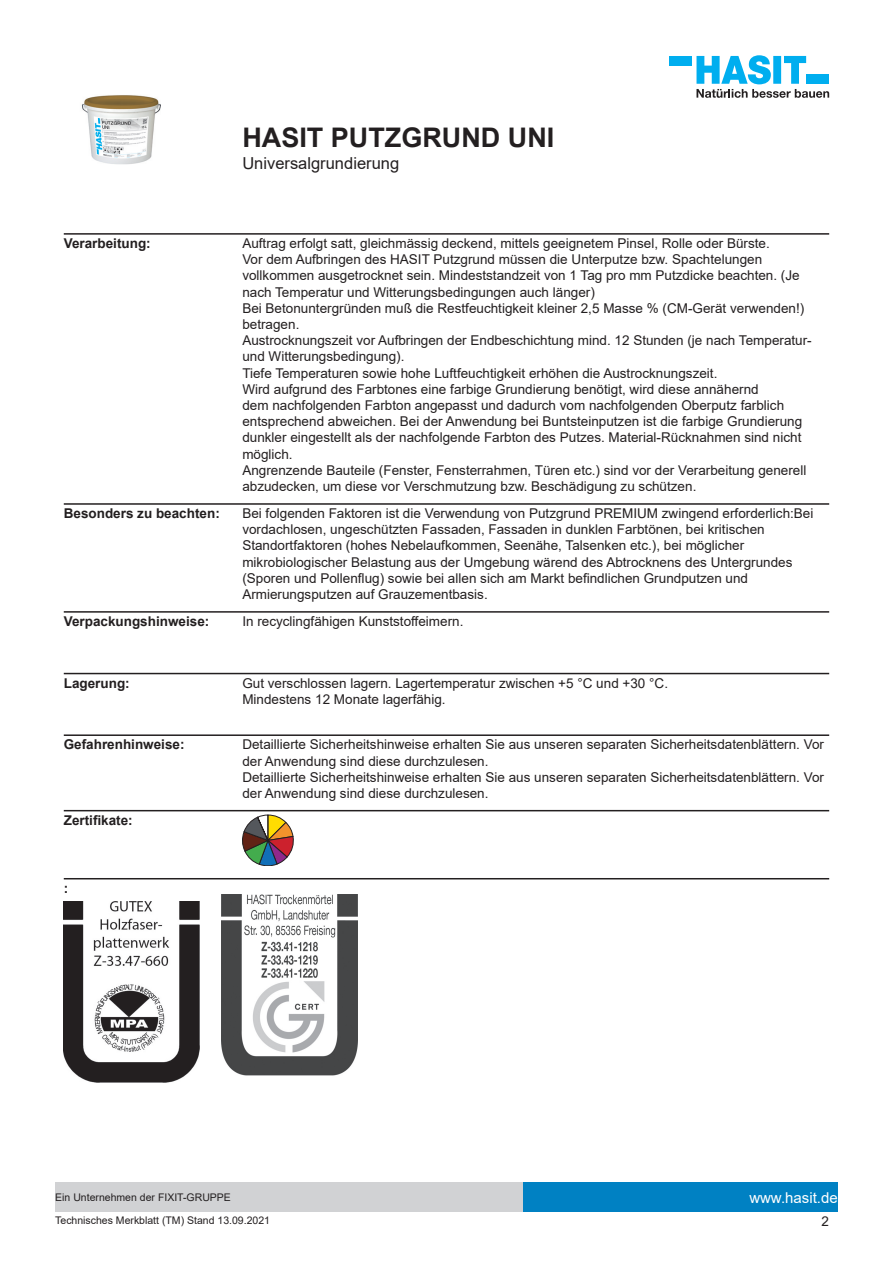
<style>
.page{position:relative;width:893px;height:1263px;background:#fff}
.page>*{position:absolute;margin:0;border:0;box-sizing:border-box;transform-origin:0 0}
.t1{font:700 27px "Arial";color:#231f20}
.t2{font:16.5px "Arial";color:#231f20}
.t3{font:15px "Arial";color:#fff}
.t4{font:13.5px/16.2px "Arial";color:#231f20}
.t5{font:700 13.5px "Arial";color:#231f20}
.t6{font:10.5px "Arial";color:#231f20}
</style>
<div class="page">
<img style="left:82px;top:95px;width:79px;height:70px">
<div style="left:669px;top:56px;width:23px;height:10px;background:#00aeef"></div>
<svg style="left:696px;top:55px;width:133px;height:43px"></svg>
<div style="left:523px;top:1182px;width:315px;height:30px;background:#0081c3"></div>
<div style="left:55px;top:1182px;width:468px;height:30px;background:#d1d2d4"></div>
<hr style="left:64px;top:233px;width:765px;height:2px;background:#231f20">
<hr style="left:64px;top:503px;width:765px;height:2px;background:#231f20">
<hr style="left:64px;top:611px;width:765px;height:2px;background:#231f20">
<hr style="left:64px;top:673px;width:765px;height:1px;background:#231f20">
<hr style="left:64px;top:734px;width:765px;height:2px;background:#231f20">
<hr style="left:64px;top:810px;width:765px;height:1px;background:#231f20">
<svg style="left:242px;top:815px;width:51px;height:51px"></svg>
<hr style="left:64px;top:878px;width:765px;height:1px;background:#231f20">
<img style="left:64px;top:902px;width:136px;height:181px">
<img style="left:221px;top:894px;width:136px;height:182px">
<h1 class="t1" style="left:242px;top:119px;width:313px">HASIT PUTZGRUND UNI</h1>
<p class="t2" style="left:242px;top:152px;width:158px">Universalgrundierung</p>
<p class="t5" style="left:64px;top:234px;width:89px">Verarbeitung:</p>
<p class="t4" style="left:242px;top:235px;width:571px">Auftrag erfolgt satt, gleichmässig deckend, mittels geeignetem Pinsel, Rolle oder Bürste.<br>Vor dem Aufbringen des HASIT Putzgrund müssen die Unterputze bzw. Spachtelungen vollkommen ausgetrocknet sein. Mindeststandzeit von 1 Tag pro mm Putzdicke beachten. (Je nach Temperatur und Witterungsbedingungen auch länger)<br>Bei Betonuntergründen muß die Restfeuchtigkeit kleiner 2,5 Masse % (CM-Gerät verwenden!) betragen.<br>Austrocknungszeit vor Aufbringen der Endbeschichtung mind. 12 Stunden (je nach Temperatur&shy;und Witterungsbedingung).<br>Tiefe Temperaturen sowie hohe Luftfeuchtigkeit erhöhen die Austrocknungszeit.<br>Wird aufgrund des Farbtones eine farbige Grundierung benötigt, wird diese annähernd<br>dem nachfolgenden Farbton angepasst und dadurch vom nachfolgenden Oberputz farblich entsprechend abweichen. Bei der Anwendung bei Buntsteinputzen ist die farbige Grundierung dunkler eingestellt als der nachfolgende Farbton des Putzes. Material-Rücknahmen sind nicht möglich.<br>Angrenzende Bauteile (Fenster, Fensterrahmen, Türen etc.) sind vor der Verarbeitung generell abzudecken, um diese vor Verschmutzung bzw. Beschädigung zu schützen.</p>
<p class="t5" style="left:64px;top:504px;width:158px">Besonders zu beachten:</p>
<p class="t4" style="left:242px;top:505px;width:573px">Bei folgenden Faktoren ist die Verwendung von Putzgrund PREMIUM zwingend erforderlich:Bei vordachlosen, ungeschützten Fassaden, Fassaden in dunklen Farbtönen, bei kritischen Standortfaktoren (hohes Nebelaufkommen, Seenähe, Talsenken etc.), bei möglicher mikrobiologischer Belastung aus der Umgebung wärend des Abtrocknens des Untergrundes (Sporen und Pollenflug) sowie bei allen sich am Markt befindlichen Grundputzen und Armierungsputzen auf Grauzementbasis.</p>
<p class="t5" style="left:64px;top:612px;width:147px">Verpackungshinweise:</p>
<p class="t4" style="left:242px;top:613px;width:223px">In recyclingfähigen Kunststoffeimern.</p>
<p class="t5" style="left:64px;top:673px;width:68px">Lagerung:</p>
<p class="t4" style="left:242px;top:675px;width:427px">Gut verschlossen lagern. Lagertemperatur zwischen +5 °C und +30 °C.<br>Mindestens 12 Monate lagerfähig.</p>
<p class="t5" style="left:64px;top:735px;width:122px">Gefahrenhinweise:</p>
<p class="t4" style="left:242px;top:736px;width:583px">Detaillierte Sicherheitshinweise erhalten Sie aus unseren separaten Sicherheitsdatenblättern. Vor der Anwendung sind diese durchzulesen.<br>Detaillierte Sicherheitshinweise erhalten Sie aus unseren separaten Sicherheitsdatenblättern. Vor der Anwendung sind diese durchzulesen.</p>
<p class="t5" style="left:64px;top:810px;width:71px">Zertifikate:</p>
<p class="t5" style="left:64px;top:878px;width:6px">:</p>
<p class="t6" style="left:55px;top:1190px;width:177px">Ein Unternehmen der FIXIT-GRUPPE</p>
<p class="t3" style="left:749px;top:1187px;width:90px">www.hasit.de</p>
<p class="t6" style="left:55px;top:1213px;width:216px">Technisches Merkblatt (TM) Stand 13.09.2021</p>
<p class="t4" style="left:821px;top:1213px;width:9px">2</p>
</div>
